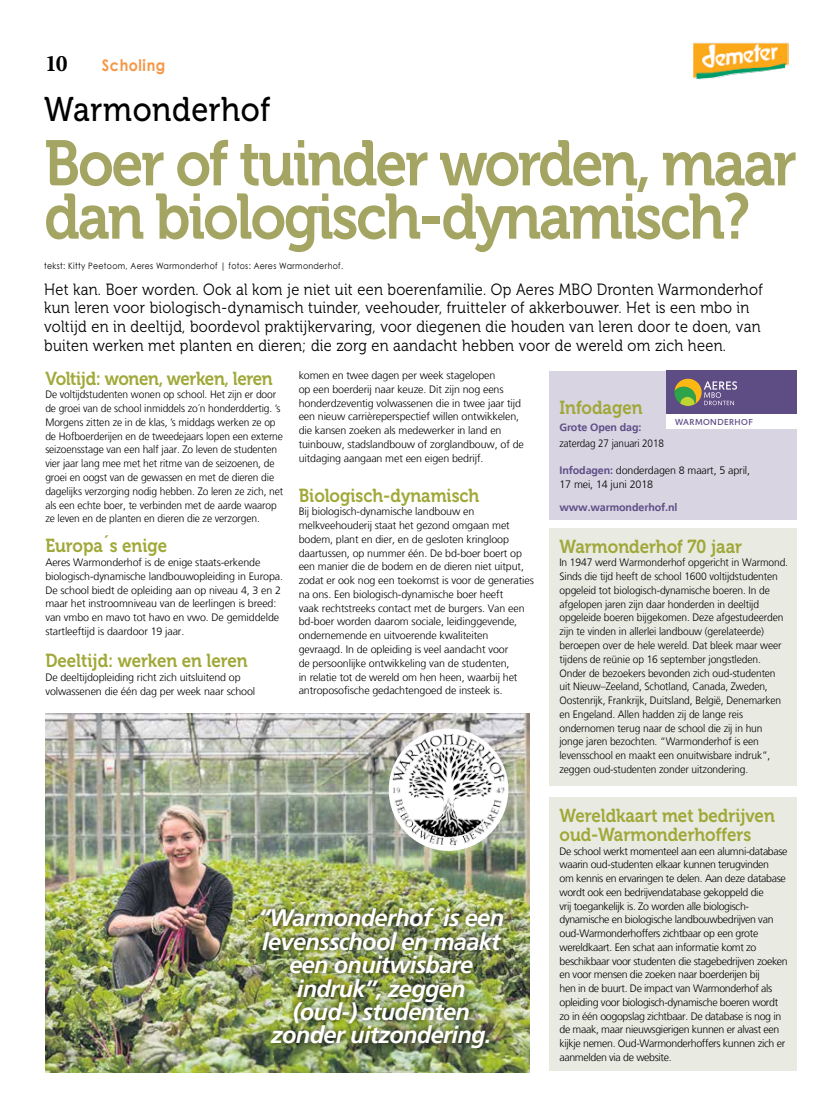
<style>
.page{position:relative;width:833px;height:1117px;background:#fff}
.page>*{position:absolute;margin:0;border:0;box-sizing:border-box;transform-origin:0 0}
.t1{font:63.75px/53.2px "Museo 700";letter-spacing:-.04em;color:#a4a463;scale:.9 1}
.t2{font:34.12px "Museo 500";letter-spacing:.02em;color:#000;scale:.9 1}
.t3{font:700 23.75px "Minion Pro";color:#000}
.t4{font:italic 700 23.62px/23.4px "Frutiger LT";letter-spacing:-.03em;color:#fff;text-align:center}
.t5{font:18.75px/18.8px "Museo 700";color:#a0a838;scale:.9 1}
.t6{font:18.75px "Museo 700";letter-spacing:-.02em;color:#a0a838;scale:.9 1}
.t7{font:16.25px/18.8px "Museo 300";letter-spacing:.02em;color:#000;scale:.9 1}
.t8{font:700 16px "Century Gothic";letter-spacing:.04em;color:#f49848;scale:.9 1}
.t9{font:300 10.75px/13.8px "Frutiger LT";letter-spacing:-.01em;color:#000}
.t10{font:300 10.75px/13.8px "Frutiger LT";letter-spacing:-.01em;color:#000;scale:.96 1}
.t11{font:300 10.75px/13.8px "Frutiger LT";letter-spacing:-.03em;color:#000}
.t12{font:700 10.75px "Frutiger LT";letter-spacing:-.01em;color:#5e4e87}
.t13{font:300 10.75px "Frutiger LT";letter-spacing:-.01em;color:#000;scale:.93 1}
.t14{font:8.75px "Century Gothic";letter-spacing:.04em;color:#000;scale:.9 1}
.t15{font:500 8.75px "Jigsaw";letter-spacing:.05em;color:#5e4c85}
.s1{font-weight:700;color:#5e4e87}
</style>
<div class="page">
<img style="left:693px;top:43px;width:95px;height:37px">
<div style="left:549px;top:528px;width:247px;height:257px;background:#e9ebe3"></div>
<div style="left:549px;top:370px;width:247px;height:149px;background:#d8d4e2"></div>
<div style="left:549px;top:797px;width:247px;height:273px;background:#e9ebe3"></div>
<img style="left:45px;top:713px;width:485px;height:359px">
<div style="left:255px;top:901px;width:254px;height:153px;background:#000;opacity:.75"></div>
<div style="left:666px;top:370px;width:130px;height:59px;background:#fff"></div>
<div style="left:666px;top:370px;width:130px;height:44px;background:#5e4c85"></div>
<svg style="left:674px;top:378px;width:63px;height:28px"></svg>
<div style="left:389px;top:728px;width:119px;height:122px;background:#fff;border-radius:50%"></div>
<img style="left:393px;top:734px;width:111px;height:111px">
<h3 class="t3" style="left:45px;top:47px;width:24px">10</h3>
<h3 class="t8" style="left:102px;top:55px;width:72px">Scholing</h3>
<h2 class="t2" style="left:44px;top:91px;width:253px">Warmonderhof</h2>
<h1 class="t1" style="left:44px;top:137px;width:837px">Boer of tuinder worden, maar dan biologisch-dynamisch?</h1>
<p class="t14" style="left:44px;top:260px;width:334px">tekst: Kitty Peetoom, Aeres Warmonderhof | fotos: Aeres Warmonderhof.</p>
<p class="t7" style="left:44px;top:280px;width:800px">Het kan. Boer worden. Ook al kom je niet uit een boerenfamilie. Op Aeres MBO Dronten Warmonderhof kun leren voor biologisch-dynamisch tuinder, veehouder, fruitteler of akkerbouwer. Het is een mbo in voltijd en in deeltijd, boordevol praktijkervaring, voor diegenen die houden van leren door te doen, van buiten werken met planten en dieren; die zorg en aandacht hebben voor de wereld om zich heen.</p>
<h3 class="t6" style="left:45px;top:367px;width:254px">Voltijd: wonen, werken, leren</h3>
<p class="t10" style="left:45px;top:388px;width:249px">De voltijdstudenten wonen op school. Het zijn er door de groei van de school inmiddels zo´n honderddertig. ’s Morgens zitten ze in de klas, ’s middags werken ze op de Hofboerderijen en de tweedejaars lopen een externe seizoensstage van een half jaar. Zo leven de studenten vier jaar lang mee met het ritme van de seizoenen, de groei en oogst van de gewassen en met de dieren die dagelijks verzorging nodig hebben. Zo leren ze zich, net als een echte boer, te verbinden met de aarde waarop ze leven en de planten en dieren die ze verzorgen.</p>
<h3 class="t5" style="left:45px;top:536px;width:137px">Europa´s enige</h3>
<p class="t9" style="left:45px;top:555px;width:239px">Aeres Warmonderhof is de enige staats-erkende biologisch-dynamische landbouwopleiding in Europa.<br>De school biedt de opleiding aan op niveau 4, 3 en 2 maar het instroomniveau van de leerlingen is breed: van vmbo en mavo tot havo en vwo. De gemiddelde startleeftijd is daardoor 19 jaar.</p>
<h3 class="t5" style="left:45px;top:651px;width:226px">Deeltijd: werken en leren</h3>
<p class="t9" style="left:45px;top:670px;width:211px">De deeltijdopleiding richt zich uitsluitend op volwassenen die één dag per week naar school</p>
<p class="t9" style="left:299px;top:368px;width:227px">komen en twee dagen per week stagelopen<br>op een boerderij naar keuze. Dit zijn nog eens honderdzeventig volwassenen die in twee jaar tijd een nieuw carrièreperspectief willen ontwikkelen, die kansen zoeken als medewerker in land en tuinbouw, stadslandbouw of zorglandbouw, of de uitdaging aangaan met een eigen bedrijf.</p>
<h3 class="t5" style="left:299px;top:486px;width:202px">Biologisch-dynamisch</h3>
<p class="t9" style="left:299px;top:505px;width:237px">Bij biologisch-dynamische landbouw en melkveehouderij staat het gezond omgaan met bodem, plant en dier, en de gesloten kringloop daartussen, op nummer één. De bd-boer boert op een manier die de bodem en de dieren niet uitput, zodat er ook nog een toekomst is voor de generaties na ons. Een biologisch-dynamische boer heeft<br>vaak rechtstreeks contact met de burgers. Van een bd-boer worden daarom sociale, leidinggevende, ondernemende en uitvoerende kwaliteiten gevraagd. In de opleiding is veel aandacht voor<br>de persoonlijke ontwikkeling van de studenten,<br>in relatie tot de wereld om hen heen, waarbij het antroposofische gedachtengoed de insteek is.</p>
<h3 class="t4" style="left:258px;top:906px;width:247px">“Warmonderhof is een levensschool en maakt een onuitwisbare indruk”, zeggen<br>(oud-) studenten zonder uitzondering.</h3>
<h3 class="t5" style="left:559px;top:398px;width:94px">Infodagen</h3>
<p class="t12" style="left:559px;top:420px;width:84px">Grote Open dag:</p>
<p class="t13" style="left:559px;top:437px;width:114px">zaterdag 27 januari 2018</p>
<p class="t9" style="left:559px;top:464px;width:192px"><span class="s1">Infodagen:</span> donderdagen 8 maart, 5 april,<br>17 mei, 14 juni 2018</p>
<p class="t12" style="left:559px;top:500px;width:120px">www.warmonderhof.nl</p>
<h3 class="t5" style="left:559px;top:537px;width:204px">Warmonderhof 70 jaar</h3>
<p class="t10" style="left:559px;top:556px;width:240px">In 1947 werd Warmonderhof opgericht in Warmond.<br>Sinds die tijd heeft de school 1600 voltijdstudenten opgeleid tot biologisch-dynamische boeren. In de afgelopen jaren zijn daar honderden in deeltijd opgeleide boeren bijgekomen. Deze afgestudeerden zijn te vinden in allerlei landbouw (gerelateerde) beroepen over de hele wereld. Dat bleek maar weer tijdens de reünie op 16 september jongstleden.<br>Onder de bezoekers bevonden zich oud-studenten uit Nieuw–Zeeland, Schotland, Canada, Zweden, Oostenrijk, Frankrijk, Duitsland, België, Denemarken en Engeland. Allen hadden zij de lange reis ondernomen terug naar de school die zij in hun jonge jaren bezochten. “Warmonderhof is een levensschool en maakt een onuitwisbare indruk”, zeggen oud-studenten zonder uitzondering.</p>
<h3 class="t5" style="left:559px;top:806px;width:241px">Wereldkaart met bedrijven oud-Warmonderhoffers</h3>
<p class="t11" style="left:559px;top:843px;width:230px">De school werkt momenteel aan een alumni-database waarin oud-studenten elkaar kunnen terugvinden<br>om kennis en ervaringen te delen. Aan deze database wordt ook een bedrijvendatabase gekoppeld die<br>vrij toegankelijk is. Zo worden alle biologisch&shy;dynamische en biologische landbouwbedrijven van oud-Warmonderhoffers zichtbaar op een grote wereldkaart. Een schat aan informatie komt zo beschikbaar voor studenten die stagebedrijven zoeken en voor mensen die zoeken naar boerderijen bij<br>hen in de buurt. De impact van Warmonderhof als opleiding voor biologisch-dynamische boeren wordt zo in één oogopslag zichtbaar. De database is nog in de maak, maar nieuwsgierigen kunnen er alvast een kijkje nemen. Oud-Warmonderhoffers kunnen zich er aanmelden via de website.</p>
<p class="t15" style="left:675px;top:417px;width:79px">WARMONDERHOF</p>
</div>
